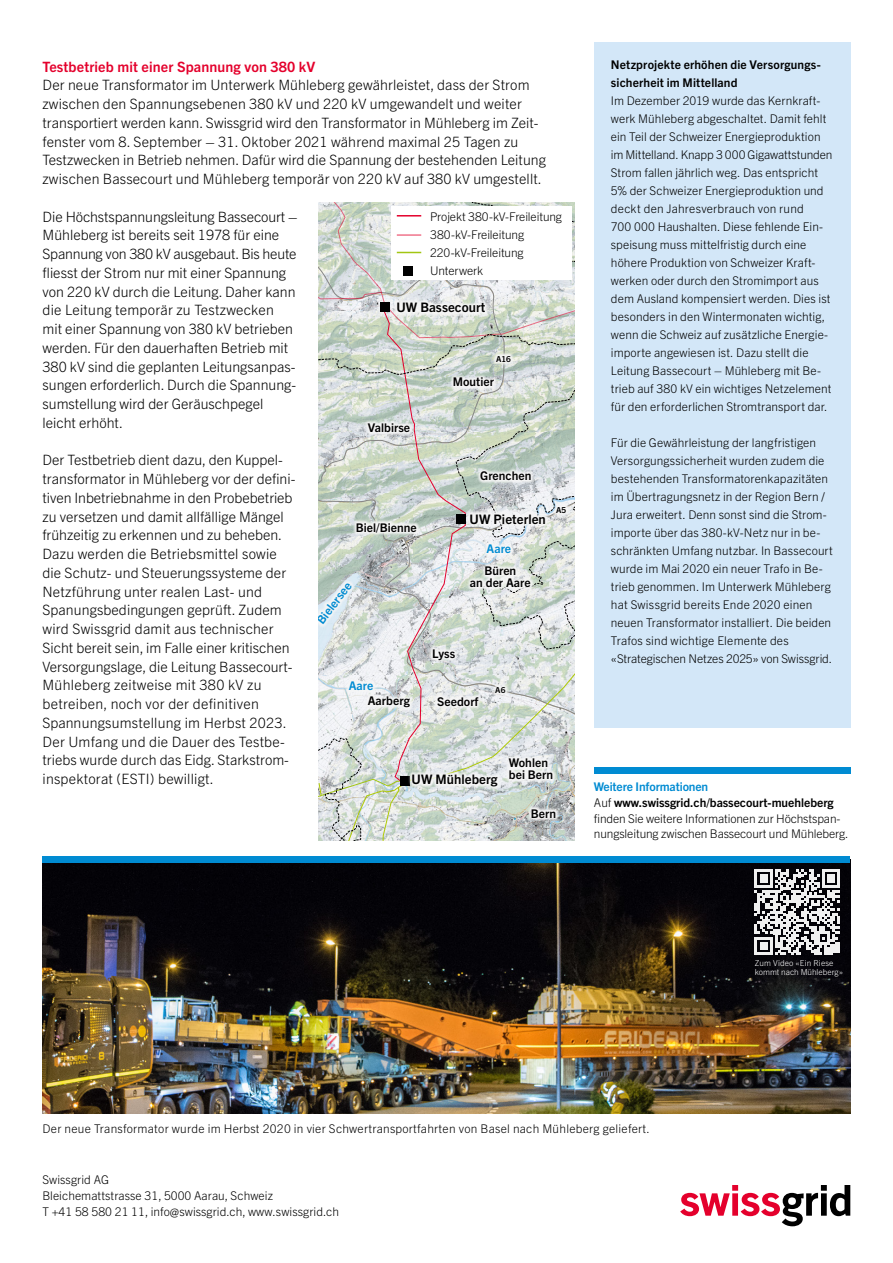
<style>
.page{position:relative;width:893px;height:1263px;background:#fff}
.page>*{position:absolute;margin:0;border:0;box-sizing:border-box;transform-origin:0 0}
.Trade_Light_9_5_12_5{font:300 14.25px/18.8px "Trade Gothic Next LT Pro";color:#000}
.Trade_Light_9_5_12_5-2{font:700 14.25px "Trade Gothic Next LT Pro";letter-spacing:.01em;color:#e4002c}
.t1{font:700 13.05px "Trade Gothic Next LT Pro";letter-spacing:.005em;color:#000}
.Trade_Light_8_10_5pt{font:300 12px/18px "Trade Gothic Next LT Pro";letter-spacing:.005em;color:#000}
.t2{font:700 12px/12px "Trade Gothic Next LT Pro";letter-spacing:.005em;color:#000}
.Trade_Light_8_10_5pt-2{font:700 12px "Trade Gothic Next LT Pro";letter-spacing:-.01em;color:#008bd2}
.Trade_Light_8_10_5pt-3{font:300 8.25px/9px "Trade Gothic Next LT Pro";color:#fff}
.t3{font:700 8.25px "Trade Gothic Next LT Pro";letter-spacing:.005em;color:#000}
.s1{font-weight:700}
</style>
<div class="page">
<svg style="left:680px;top:1185px;width:170px;height:41px"></svg>
<div style="left:594px;top:767px;width:256px;height:7px;background:#008bd2"></div>
<div style="left:594px;top:43px;width:256px;height:685px;background:#d3e7f8"></div>
<img style="left:43px;top:862px;width:807px;height:251px">
<div style="left:43px;top:856px;width:807px;height:6px;background:#008bd2"></div>
<svg style="left:755px;top:869px;width:85px;height:86px"></svg>
<svg style="left:318px;top:203px;width:257px;height:637px"></svg>
<div style="left:403px;top:266px;width:9px;height:9px;background:#000"></div>
<p class="Trade_Light_9_5_12_5-2" style="left:43px;top:56px;width:274px">Testbetrieb mit einer Spannung von 380 kV</p>
<p class="Trade_Light_9_5_12_5" style="left:43px;top:75px;width:505px">Der neue Transformator im Unterwerk Mühleberg gewährleistet, dass der Strom zwischen den Spannungsebenen 380 kV und 220 kV umgewandelt und weiter transportiert werden kann. Swissgrid wird den Transformator in Mühleberg im Zeit&shy;fenster vom 8. September – 31. Oktober 2021 während maximal 25 Tagen zu Testzwecken in Betrieb nehmen. Dafür wird die Spannung der bestehenden Leitung zwischen Bassecourt und Mühleberg temporär von 220 kV auf 380 kV umgestellt.</p>
<p class="Trade_Light_9_5_12_5" style="left:43px;top:206px;width:257px">Die Höchstspannungsleitung Bassecourt – Mühleberg ist bereits seit 1978 für eine Spannung von 380 kV ausgebaut. Bis heute fliesst der Strom nur mit einer Spannung von 220 kV durch die Leitung. Daher kann die Leitung temporär zu Testzwecken<br>mit einer Spannung von 380 kV betrieben werden. Für den dauerhaften Betrieb mit 380 kV sind die geplanten Leitungsanpas&shy;sungen erforderlich. Durch die Spannung&shy;sumstellung wird der Geräuschpegel leicht erhöht.</p>
<p class="Trade_Light_9_5_12_5" style="left:43px;top:450px;width:254px">Der Testbetrieb dient dazu, den Kuppel&shy;transformator in Mühleberg vor der defini&shy;tiven Inbetriebnahme in den Probebetrieb zu versetzen und damit allfällige Mängel frühzeitig zu erkennen und zu beheben.<br>Dazu werden die Betriebsmittel sowie die Schutz- und Steuerungssysteme der Netzführung unter realen Last- und Spanungsbedingungen geprüft. Zudem wird Swissgrid damit aus technischer Sicht bereit sein, im Falle einer kritischen Versorgungslage, die Leitung Bassecourt-Mühleberg zeitweise mit 380 kV zu betreiben, noch vor der definitiven Spannungsumstellung im Herbst 2023.<br>Der Umfang und die Dauer des Testbe&shy;triebs wurde durch das Eidg. Starkstrom&shy;inspektorat (ESTI) bewilligt.</p>
<p class="Trade_Light_8_10_5pt" style="left:430px;top:207px;width:133px">Projekt 380-kV-Freileitung<br>380-kV-Freileitung</p>
<p class="Trade_Light_8_10_5pt" style="left:430px;top:243px;width:95px">220-kV-Freileitung<br>Unterwerk</p>
<p class="t1" style="left:396px;top:299px;width:91px">UW Bassecourt</p>
<p class="t3" style="left:496px;top:353px;width:16px">A16</p>
<p class="t2" style="left:368px;top:421px;width:44px">Valbirse</p>
<p class="t2" style="left:453px;top:375px;width:43px">Moutier</p>
<p class="t2" style="left:356px;top:521px;width:63px">Biel/Bienne</p>
<p class="Trade_Light_8_10_5pt-2" style="left:312px;top:617px;width:51px;rotate:-52deg">Bielersee</p>
<p class="Trade_Light_8_10_5pt-2" style="left:349px;top:677px;width:26px">Aare</p>
<p class="t2" style="left:480px;top:469px;width:53px">Grenchen</p>
<p class="t1" style="left:470px;top:510px;width:78px">UW Pieterlen</p>
<p class="Trade_Light_8_10_5pt-2" style="left:486px;top:540px;width:26px">Aare</p>
<p class="t2" style="left:470px;top:564px;width:62px;text-align:center">Büren<br>an der Aare</p>
<p class="t2" style="left:432px;top:647px;width:25px">Lyss</p>
<p class="t3" style="left:495px;top:684px;width:12px">A6</p>
<p class="t2" style="left:368px;top:694px;width:44px">Aarberg</p>
<p class="t2" style="left:437px;top:694px;width:43px">Seedorf</p>
<p class="t3" style="left:556px;top:504px;width:12px">A5</p>
<p class="t1" style="left:412px;top:771px;width:87px">UW Mühleberg</p>
<p class="t2" style="left:509px;top:756px;width:46px">Wohlen bei Bern</p>
<p class="t2" style="left:531px;top:806px;width:27px">Bern</p>
<p class="t2" style="left:611px;top:55px;width:211px;line-height:18px">Netzprojekte erhöhen die Versorgungs&shy;sicherheit im Mittelland</p>
<p class="Trade_Light_8_10_5pt" style="left:611px;top:91px;width:223px">Im Dezember 2019 wurde das Kernkraft&shy;werk Mühleberg abgeschaltet. Damit fehlt ein Teil der Schweizer Energieproduktion im Mittelland. Knapp 3 000 Gigawattstunden Strom fallen jährlich weg. Das entspricht 5% der Schweizer Energieproduktion und deckt den Jahresverbrauch von rund<br>700 000 Haushalten. Diese fehlende Ein&shy;speisung muss mittelfristig durch eine höhere Produktion von Schweizer Kraft&shy;werken oder durch den Stromimport aus dem Ausland kompensiert werden. Dies ist besonders in den Wintermonaten wichtig, wenn die Schweiz auf zusätzliche Energie&shy;importe angewiesen ist. Dazu stellt die Leitung Bassecourt – Mühleberg mit Be&shy;trieb auf 380 kV ein wichtiges Netzelement für den erforderlichen Stromtransport dar.</p>
<p class="Trade_Light_8_10_5pt" style="left:611px;top:433px;width:223px">Für die Gewährleistung der langfristigen Versorgungssicherheit wurden zudem die bestehenden Transformatorenkapazitäten im Übertragungsnetz in der Region Bern / Jura erweitert. Denn sonst sind die Strom&shy;importe über das 380-kV-Netz nur in be&shy;schränkten Umfang nutzbar. In Bassecourt wurde im Mai 2020 ein neuer Trafo in Be&shy;trieb genommen. Im Unterwerk Mühleberg hat Swissgrid bereits Ende 2020 einen neuen Transformator installiert. Die beiden Trafos sind wichtige Elemente des «Strategischen Netzes 2025» von Swissgrid.</p>
<p class="Trade_Light_8_10_5pt-2" style="left:594px;top:778px;width:116px">Weitere Informationen</p>
<p class="Trade_Light_8_10_5pt" style="left:594px;top:794px;width:256px;line-height:15.8px">Auf <span class="s1">www.swissgrid.ch/bassecourt-muehleberg </span>finden Sie weitere Informationen zur Höchstspan&shy;nungsleitung zwischen Bassecourt und Mühleberg.</p>
<p class="Trade_Light_8_10_5pt-3" style="left:755px;top:958px;width:90px">Zum Video «Ein Riese kommt nach Mühleberg»</p>
<p class="Trade_Light_8_10_5pt" style="left:43px;top:1119px;width:609px">Der neue Transformator wurde im Herbst 2020 in vier Schwertransportfahrten von Basel nach Mühleberg geliefert.</p>
<p class="Trade_Light_8_10_5pt" style="left:42px;top:1170px;width:68px">Swissgrid AG</p>
<p class="Trade_Light_8_10_5pt" style="left:42px;top:1186px;width:232px">Bleichemattstrasse 31, 5000 Aarau, Schweiz</p>
<p class="Trade_Light_8_10_5pt" style="left:42px;top:1201px;width:298px">T +41 58 580 21 11, info@swissgrid.ch, www.swissgrid.ch</p>
</div>
